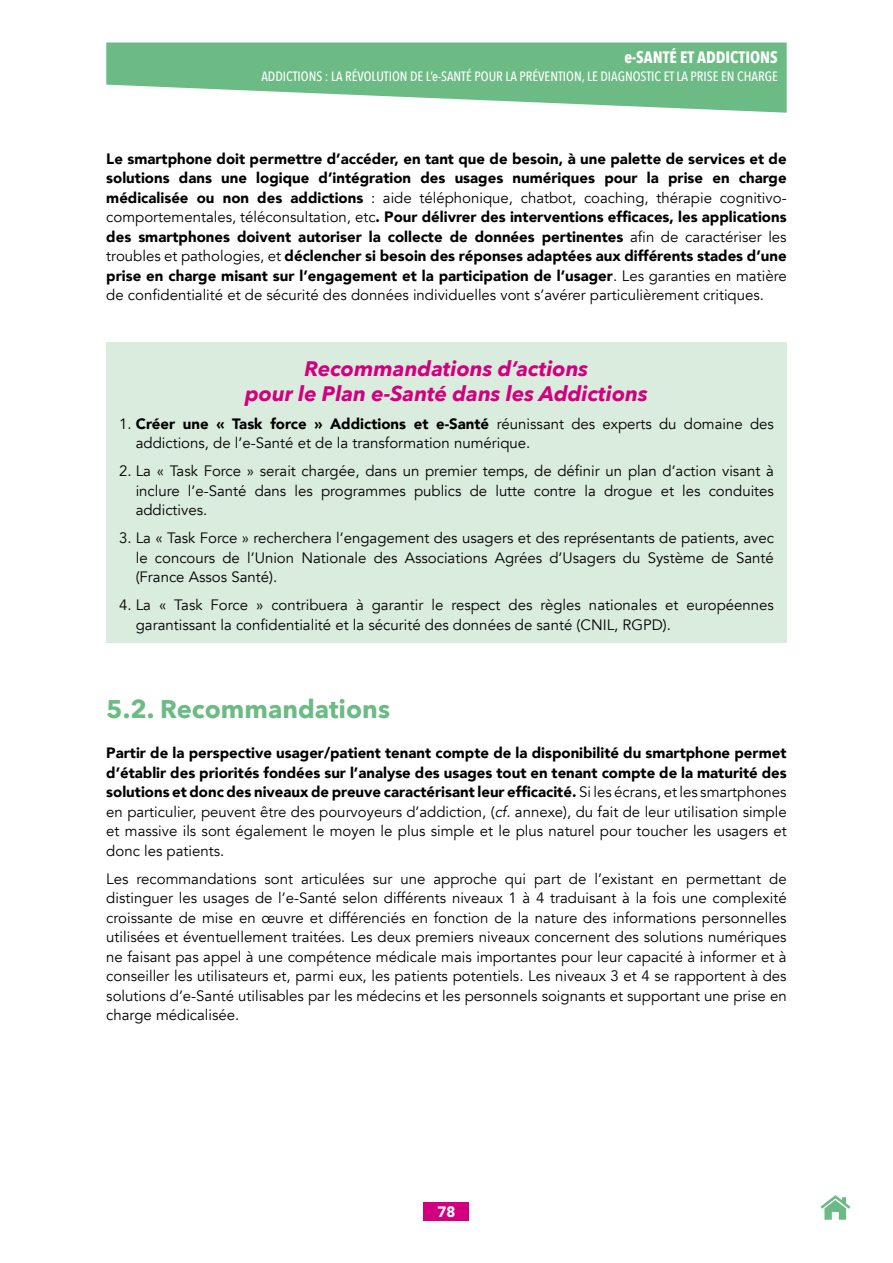
<style>
.page{position:relative;width:893px;height:1263px;background:#fff}
.page>*{position:absolute;margin:0;border:0;box-sizing:border-box;transform-origin:0 0}
.t1{font:700 25.5px "Avenir Next";color:#6cbb85}
.t2{font:italic 700 21px/25.2px "Avenir Next";color:#d2007f;text-align:center}
.t3{font:700 16.5px "Avenir Next Condensed";color:#fff}
.t4{font:15px/19.5px "Avenir";color:#000;text-align:justify}
.t5{font:900 15px/19.5px "Avenir";color:#000;text-align:justify}
.t6{font:900 15px "Avenir";color:#fff}
.t7{font:500 13.5px "Avenir Next Condensed";color:#fff}
.s1{font-weight:400}
.s2{font-weight:900}
.s3{font-weight:400;font-style:italic}
</style>
<div class="page">
<svg style="left:106px;top:43px;width:681px;height:70px;fill:#6cbb85"></svg>
<div style="left:424px;top:1203px;width:45px;height:18px;background:#d2007f"></div>
<div style="left:106px;top:342px;width:681px;height:301px;background:#daecdd"></div>
<svg style="left:820px;top:1195px;width:30px;height:25px"></svg>
<p class="t3" style="left:624px;top:47px;width:155px">e-SANTÉ ET ADDICTIONS</p>
<p class="t7" style="left:261px;top:68px;width:518px">ADDICTIONS : LA RÉVOLUTION DE L’e-SANTÉ POUR LA PRÉVENTION, LE DIAGNOSTIC ET LA PRISE EN CHARGE</p>
<p class="t5" style="left:106px;top:148px;width:682px">Le smartphone doit permettre d’accéder, en tant que de besoin, à une palette de services et de solutions dans une logique d’intégration des usages numériques pour la prise en charge médicalisée ou non des addictions <span class="s1">: aide téléphonique, chatbot, coaching, thérapie cognitivo&shy;comportementales, téléconsultation, etc</span>. Pour délivrer des interventions efficaces, les applications des smartphones doivent autoriser la collecte de données pertinentes <span class="s1">afin de caractériser les troubles et pathologies, et</span> déclencher si besoin des réponses adaptées aux différents stades d’une prise en charge misant sur l’engagement et la participation de l’usager<span class="s1">. Les garanties en matière de confidentialité et de sécurité des données individuelles vont s’avérer particulièrement critiques.</span></p>
<h2 class="t2" style="left:245px;top:355px;width:404px">Recommandations d’actions<br>pour le Plan e-Santé dans les Addictions</h2>
<p class="t4" style="left:136px;top:414px;width:640px;text-indent:-17px">1. <span class="s2">Créer une « Task force » Addictions et e-Santé</span> réunissant des experts du domaine des addictions, de l’e-Santé et de la transformation numérique.</p>
<p class="t4" style="left:136px;top:462px;width:640px;text-indent:-17px">2. La « Task Force » serait chargée, dans un premier temps, de définir un plan d’action visant à inclure l’e-Santé dans les programmes publics de lutte contre la drogue et les conduites addictives.</p>
<p class="t4" style="left:136px;top:529px;width:640px;text-indent:-17px">3. La « Task Force » recherchera l’engagement des usagers et des représentants de patients, avec le concours de l’Union Nationale des Associations Agrées d’Usagers du Système de Santé (France Assos Santé).</p>
<p class="t4" style="left:136px;top:596px;width:640px;text-indent:-17px">4. La « Task Force » contribuera à garantir le respect des règles nationales et européennes garantissant la confidentialité et la sécurité des données de santé (CNIL, RGPD).</p>
<h1 class="t1" style="left:106px;top:686px;width:285px">5.2. Recommandations</h1>
<p class="t5" style="left:106px;top:743px;width:682px">Partir de la perspective usager/patient tenant compte de la disponibilité du smartphone permet d’établir des priorités fondées sur l’analyse des usages tout en tenant compte de la maturité des solutions et donc des niveaux de preuve caractérisant leur efficacité. <span class="s1">Si les écrans, et les smartphones en particulier, peuvent être des pourvoyeurs d’addiction, (</span><span class="s3">cf.</span> <span class="s1">annexe), du fait de leur utilisation simple et massive ils sont également le moyen le plus simple et le plus naturel pour toucher les usagers et donc les patients.</span></p>
<p class="t4" style="left:106px;top:869px;width:682px">Les recommandations sont articulées sur une approche qui part de l’existant en permettant de distinguer les usages de l’e-Santé selon différents niveaux 1 à 4 traduisant à la fois une complexité croissante de mise en œuvre et différenciés en fonction de la nature des informations personnelles utilisées et éventuellement traitées. Les deux premiers niveaux concernent des solutions numériques ne faisant pas appel à une compétence médicale mais importantes pour leur capacité à informer et à conseiller les utilisateurs et, parmi eux, les patients potentiels. Les niveaux 3 et 4 se rapportent à des solutions d’e-Santé utilisables par les médecins et les personnels soignants et supportant une prise en charge médicalisée.</p>
<p class="t6" style="left:438px;top:1199px;width:19px">78</p>
</div>
